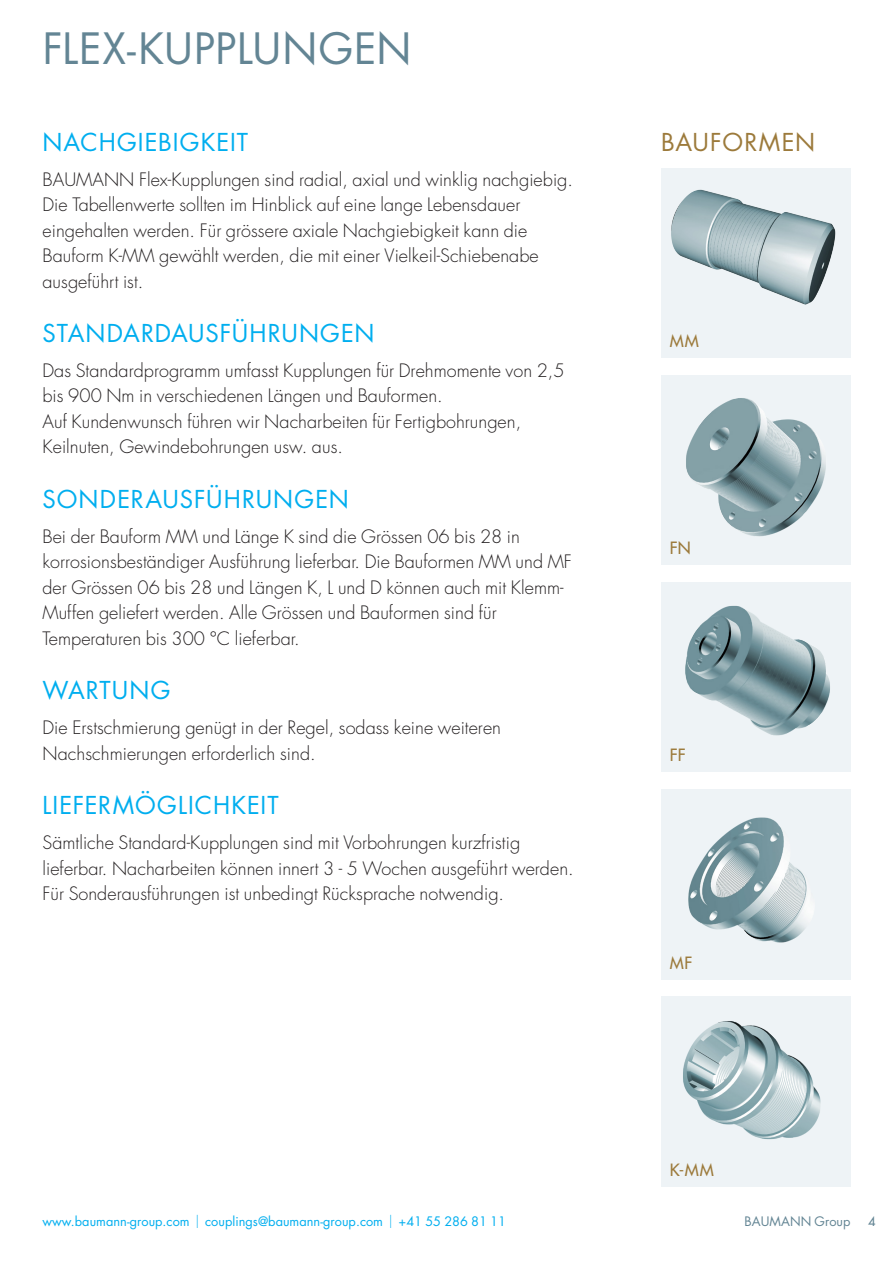
<style>
.page{position:relative;width:893px;height:1263px;background:#fff}
.page>*{position:absolute;margin:0;border:0;box-sizing:border-box;transform-origin:0 0}
.seitentitel{font:42px "Futura Std";letter-spacing:.015em;color:#638594}
.titel{font:24px "Futura Std";letter-spacing:.045em;color:#00aeef}
.titel-2{font:24px "Futura Std";letter-spacing:.04em;color:#9c7a3b}
.text__MASTER{font:300 18px/25.5px "Futura Std";letter-spacing:.005em;color:#231f20}
.bildlegende_bauform{font:500 16.5px "Futura Std";letter-spacing:.04em;color:#9c7a3b}
.t1{font:12.75px "Futura Std";letter-spacing:.005em;color:#00aeef}
.t2{font:12.75px "Futura Std";letter-spacing:.005em;color:#638594}
.t3{font:500 12.75px "Futura Std";color:#638594}
.s1{font-weight:300;font-size:15.9px}
</style>
<div class="page">
<div style="left:661px;top:168px;width:189px;height:190px;background:#eef3f6"></div>
<img style="left:671px;top:189px;width:165px;height:116px">
<div style="left:661px;top:375px;width:189px;height:190px;background:#eef3f6"></div>
<img style="left:686px;top:398px;width:140px;height:139px">
<div style="left:661px;top:582px;width:189px;height:190px;background:#eef3f6"></div>
<img style="left:685px;top:605px;width:145px;height:131px">
<div style="left:661px;top:789px;width:189px;height:190px;background:#eef3f6"></div>
<img style="left:688px;top:817px;width:125px;height:126px">
<div style="left:661px;top:996px;width:189px;height:190px;background:#eef3f6"></div>
<img style="left:683px;top:1021px;width:138px;height:119px">
<p class="seitentitel" style="left:43px;top:22px;width:370px">FLEX-KUPPLUNGEN</p>
<p class="titel" style="left:43px;top:126px;width:207px">NACHGIEBIGKEIT</p>
<p class="text__MASTER" style="left:43px;top:167px;width:532px">BAUMANN Flex-Kupplungen sind radial, axial und winklig nachgiebig.<br>Die Tabellenwerte sollten im Hinblick auf eine lange Lebensdauer eingehalten werden. Für grössere axiale Nachgiebigkeit kann die Bauform K--MM gewählt werden, die mit einer Vielkeil-Schiebenabe ausgeführt ist.</p>
<p class="titel" style="left:43px;top:318px;width:333px">STANDARDAUSFÜHRUNGEN</p>
<p class="text__MASTER" style="left:43px;top:358px;width:524px">Das Standardprogramm umfasst Kupplungen für Drehmomente von 2,5 bis 900 Nm in verschiedenen Längen und Bauformen.<br>Auf Kundenwunsch führen wir Nacharbeiten für Fertigbohrungen, Keilnuten, Gewindebohrungen usw. aus.</p>
<p class="titel" style="left:43px;top:484px;width:308px">SONDERAUSFÜHRUNGEN</p>
<p class="text__MASTER" style="left:43px;top:524px;width:531px">Bei der Bauform MM und Länge K sind die Grössen 06 bis 28 in korrosionsbeständiger Ausführung lieferbar. Die Bauformen MM und MF der Grössen 06 bis 28 und Längen K, L und D können auch mit Klemm-- Muffen geliefert werden. Alle Grössen und Bauformen sind für Temperaturen bis 300 °C lieferbar.</p>
<p class="titel" style="left:43px;top:675px;width:129px">WARTUNG</p>
<p class="text__MASTER" style="left:43px;top:715px;width:460px">Die Erstschmierung genügt in der Regel, sodass keine weiteren<br>Nachschmierungen erforderlich sind.</p>
<p class="titel" style="left:43px;top:790px;width:238px">LIEFERMÖGLICHKEIT</p>
<p class="text__MASTER" style="left:43px;top:830px;width:533px">Sämtliche Standard--Kupplungen sind mit Vorbohrungen kurzfristig lieferbar. Nacharbeiten können innert 3 - 5 Wochen ausgeführt werden.<br>Für Sonderausführungen ist unbedingt Rücksprache notwendig.</p>
<p class="titel-2" style="left:661px;top:126px;width:155px">BAUFORMEN</p>
<p class="bildlegende_bauform" style="left:670px;top:331px;width:31px">MM</p>
<p class="bildlegende_bauform" style="left:670px;top:538px;width:23px">FN</p>
<p class="bildlegende_bauform" style="left:670px;top:745px;width:17px">FF</p>
<p class="bildlegende_bauform" style="left:670px;top:952px;width:24px">MF</p>
<p class="bildlegende_bauform" style="left:670px;top:1159px;width:46px">K-MM</p>
<p class="t1" style="left:43px;top:1213px;width:465px">www.baumann-group.com <span class="s1">l</span> couplings@baumann-group.com <span class="s1">l</span> +41 55 286 81 11</p>
<p class="t2" style="left:745px;top:1213px;width:107px">BAUMANN Group</p>
<p class="t3" style="left:868px;top:1213px;width:9px">4</p>
</div>
